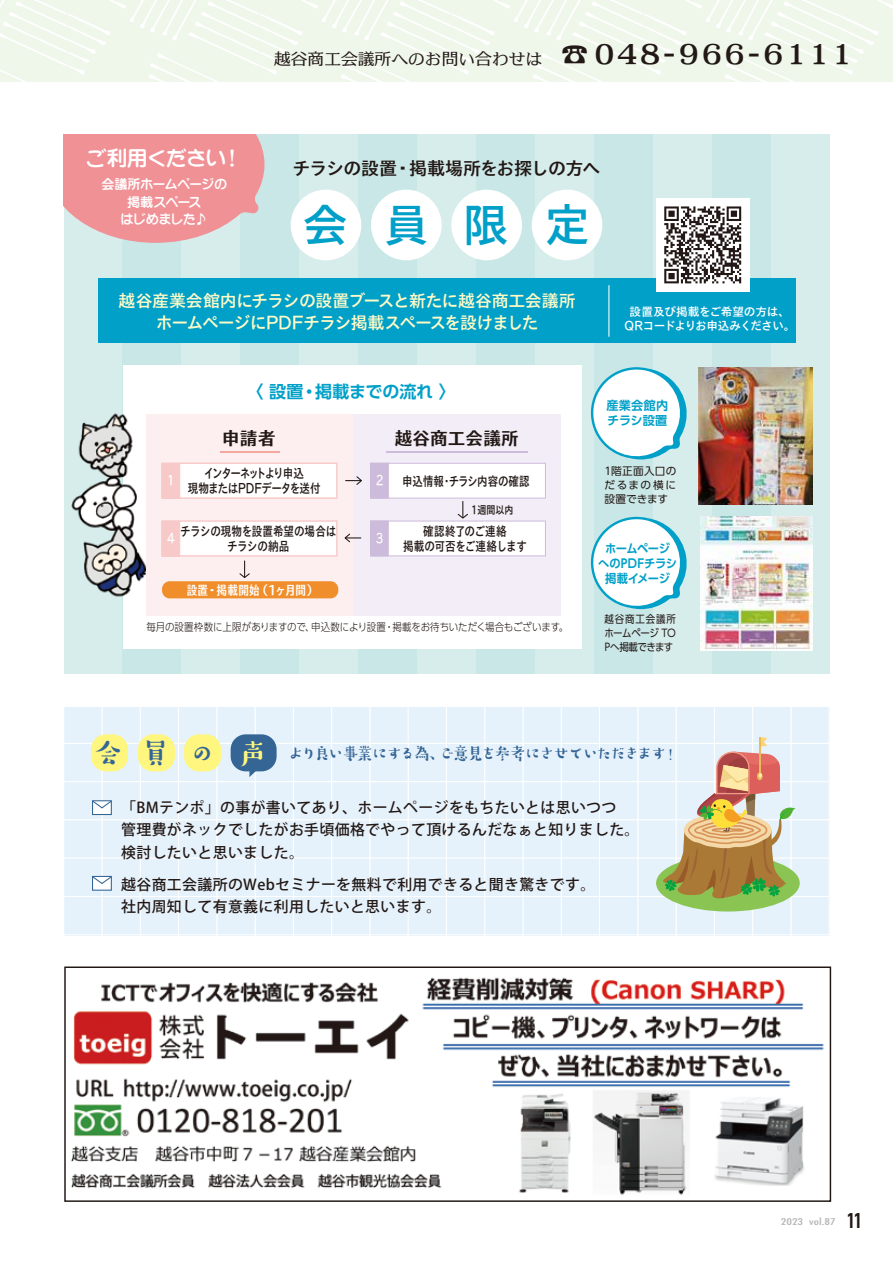
<style>
.page{position:relative;width:893px;height:1263px;background:#fff}
.page>*{position:absolute;margin:0;border:0;box-sizing:border-box;transform-origin:0 0}
.t1{font:45.75px "TB Go Std DB";color:#00a0c8}
.t2{font:21.3px "Alte DIN1451 Mittelschriftgepraegt";color:#221815}
.t3{font:20.85px "Iwata Futomaru Gothic";letter-spacing:-.05em;color:#fff}
.t4{font:18px "TB Go Std DB C8";letter-spacing:-.05em;color:#221815}
.t5{font:18px "TB Go Std DB C6";color:#221815}
.t6{font:500 17.7px "Suzumushi Std";letter-spacing:-.195em;color:#356595}
.t7{font:16.95px/21.3px "TB Go Std DB";letter-spacing:-.055em;color:#fffbc7;text-align:center}
.t8{font:700 16.95px "UD Shin Go Pro De";color:#00a0c8}
.t9{font:16.8px "C4 Minniam Nexus M";color:#221815}
.t10{font:500 14.85px/22.4px "Koz Go Pr 6 N";letter-spacing:.025em;color:#221815}
.t11{font:13.2px/17.5px "Iwata Futomaru Gothic";letter-spacing:-.05em;color:#fff;text-align:center}
.t12{font:12.9px/14.7px "TB Go Std DB";letter-spacing:-.1em;color:#221815;text-align:center;scale:.83 1}
.t13{font:12.9px/14.7px "TB Go Std DB";letter-spacing:-.04em;color:#221815;text-align:center;scale:.83 1}
.t14{font:12.9px/14.7px "TB Go Std DB";letter-spacing:-.02em;color:#221815;text-align:center;scale:.83 1}
.t15{font:12.9px "TB Go Std DB C6";letter-spacing:.02em;color:#fff;scale:.83 1}
.t16{font:12.9px "TB Go Std DB";letter-spacing:-.005em;color:#221815;scale:.82 1}
.t17{font:12.9px "TB Go Std DB";color:#fff;scale:.83 1}
.t18{font:700 12.15px/15px "UD Shin Go Pro De";letter-spacing:-.015em;color:#00a0c8;text-align:center;scale:.93 1}
.t19{font:700 12.15px/15px "UD Shin Go Pro De";letter-spacing:.02em;color:#00a0c8}
.t20{font:11.7px/13.8px "TB Go Std DB";letter-spacing:-.035em;color:#fff;text-align:center}
.t21{font:11.1px "TB Go Std DB";color:#221815;scale:.82 1}
.t22{font:300 10.65px "UD Shin Go Pro";letter-spacing:-.015em;color:#221815;scale:.89 1}
.t23{font:10.65px/13.8px "UD Shin Go Pro";letter-spacing:.005em;color:#221815;text-align:justify;scale:.89 1}
.t24{font:10.65px/13.8px "UD Shin Go Pro";letter-spacing:.005em;color:#221815;text-align:justify}
.t25{font:500 condensed 9px "Futura";color:#b5b6b6;scale:1.5 1}
.s1{font-family:"Koz Go Pr 6 N";font-size:26.55px}
.s2{font-family:"C4 Minniam Nexus E";font-size:26.55px}
.s3{font-size:29.7px}
.s4{font-size:25.95px}
.s5{font-size:29.7px;color:#fff67f}
</style>
<div class="page">
<svg style="left:0;top:0;width:893px;height:82px;background:#f0f6ec"></svg>
<img style="left:71px;top:977px;width:753px;height:218px">
<div style="left:64px;top:966px;width:767px;height:236px;border:1px solid #221815"></div>
<svg style="left:64px;top:707px;width:765px;height:227px;background:#e2eaea"></svg>
<div style="left:64px;top:134px;width:59px;height:540px;background:#d7edec"></div>
<div style="left:123px;top:134px;width:58px;height:540px;background:#c9e7e6"></div>
<div style="left:181px;top:134px;width:59px;height:540px;background:#d7edec"></div>
<div style="left:240px;top:134px;width:59px;height:540px;background:#c9e7e6"></div>
<div style="left:299px;top:134px;width:59px;height:540px;background:#d7edec"></div>
<div style="left:358px;top:134px;width:59px;height:540px;background:#c9e7e6"></div>
<div style="left:417px;top:134px;width:59px;height:540px;background:#d7edec"></div>
<div style="left:476px;top:134px;width:59px;height:540px;background:#c9e7e6"></div>
<div style="left:535px;top:134px;width:59px;height:540px;background:#d7edec"></div>
<div style="left:594px;top:134px;width:59px;height:540px;background:#c9e7e6"></div>
<div style="left:653px;top:134px;width:59px;height:540px;background:#d7edec"></div>
<div style="left:712px;top:134px;width:59px;height:540px;background:#c9e7e6"></div>
<div style="left:771px;top:134px;width:59px;height:540px;background:#d7edec"></div>
<img style="left:698px;top:367px;width:114px;height:138px">
<div style="left:123px;top:365px;width:458px;height:284px;background:#fff"></div>
<div style="left:98px;top:279px;width:697px;height:64px;background:#00a0c8"></div>
<svg style="left:590px;top:367px;width:97px;height:93px"></svg>
<svg style="left:590px;top:516px;width:97px;height:93px"></svg>
<img style="left:701px;top:517px;width:111px;height:134px">
<div style="left:656px;top:198px;width:93px;height:94px;background:#fff"></div>
<svg style="left:664px;top:206px;width:77px;height:77px"></svg>
<div style="left:353px;top:414px;width:208px;height:201px;background:#f2edf6"></div>
<hr style="left:386px;top:450px;width:141px;height:2px;background:#cdbbdb">
<div style="left:370px;top:463px;width:176px;height:36px;background:#fff;border:1px solid #cdbbdb"></div>
<div style="left:370px;top:520px;width:176px;height:36px;background:#fff;border:1px solid #cdbbdb"></div>
<div style="left:451px;top:190px;width:71px;height:70px;background:#fff;border-radius:50%"></div>
<div style="left:532px;top:190px;width:70px;height:70px;background:#fff;border-radius:50%"></div>
<svg style="left:64px;top:134px;width:405px;height:524px"></svg>
<hr style="left:608px;top:285px;width:1px;height:52px;background:#fff">
<h3 class="t3" style="left:86px;top:147px;width:158px">ご利用ください！</h3>
<p class="t11" style="left:101px;top:175px;width:127px">会議所ホームページの掲載スペース<br>はじめました♪</p>
<p class="t9" style="left:274px;top:50px;width:579px">越谷商工会議所へのお問い合わせは <span class="s1">☎</span> <span class="s2">048-966-6111</span></p>
<p class="t4" style="left:292px;top:152px;width:310px">チラシの設置・掲載場所をお探しの方へ</p>
<h1 class="t1" style="left:302px;top:186px;width:289px">会員限定</h1>
<p class="t7" style="left:119px;top:290px;width:459px">越谷産業会館内にチラシの設置ブースと新たに越谷商工会議所ホームページにPDFチラシ掲載スペースを設けました</p>
<p class="t8" style="left:246px;top:378px;width:211px">〈 設置・掲載までの流れ 〉</p>
<p class="t5" style="left:395px;top:428px;width:125px">越谷商工会議所</p>
<p class="t5" style="left:222px;top:428px;width:56px">申請者</p>
<p class="t12" style="left:188px;top:466px;width:162px">インターネットより申込<br>現物またはPDFデータを送付</p>
<p class="t13" style="left:180px;top:524px;width:190px">チラシの現物を設置希望の場合はチラシの納品</p>
<p class="t17" style="left:376px;top:469px;width:11px">2</p>
<p class="t16" style="left:402px;top:470px;width:157px">申込情報・チラシ内容の確認</p>
<p class="t21" style="left:471px;top:500px;width:54px">1週間以内</p>
<p class="t17" style="left:167px;top:470px;width:11px">1</p>
<p class="t17" style="left:167px;top:527px;width:11px">4</p>
<p class="t17" style="left:376px;top:527px;width:11px">3</p>
<p class="t14" style="left:403px;top:524px;width:151px">確認終了のご連絡<br>掲載の可否をご連絡します</p>
<p class="t15" style="left:187px;top:583px;width:158px">設置・掲載開始（1ヶ月間）</p>
<p class="t22" style="left:146px;top:618px;width:476px">毎月の設置枠数に上限がありますので、申込数により設置・掲載をお待ちいただく場合もございます。</p>
<p class="t20" style="left:624px;top:305px;width:172px">設置及び掲載をご希望の方は、<br>QRコードよりお申込みください。</p>
<p class="t19" style="left:606px;top:397px;width:63px">産業会館内チラシ設置</p>
<p class="t24" style="left:605px;top:464px;width:73px">1階正面入口のだるまの横に設置できます</p>
<p class="t18" style="left:598px;top:541px;width:87px">ホームページ<br>へのPDFチラシ掲載イメージ</p>
<p class="t23" style="left:603px;top:612px;width:84px">越谷商工会議所ホームページ ＴＯＰへ掲載できます</p>
<p class="t6" style="left:94px;top:741px;width:588px"><span class="s3">会 員</span> <span class="s4">の</span> <span class="s5">声</span> より良い事業にする為、ご意見を参考にさせていただきます！</p>
<p class="t10" style="left:121px;top:797px;width:520px">「BMテンポ」の事が書いてあり、ホームページをもちたいとは思いつつ<br>管理費がネックでしたがお手頃価格でやって頂けるんだなぁと知りました。検討したいと思いました。</p>
<p class="t10" style="left:121px;top:873px;width:476px">越谷商工会議所のWebセミナーを無料で利用できると聞き驚きです。社内周知して有意義に利用したいと思います。</p>
<p class="t25" style="left:781px;top:1215px;width:38px">2023 vol.87</p>
<h2 class="t2" style="left:847px;top:1208px;width:16px">11</h2>
</div>
